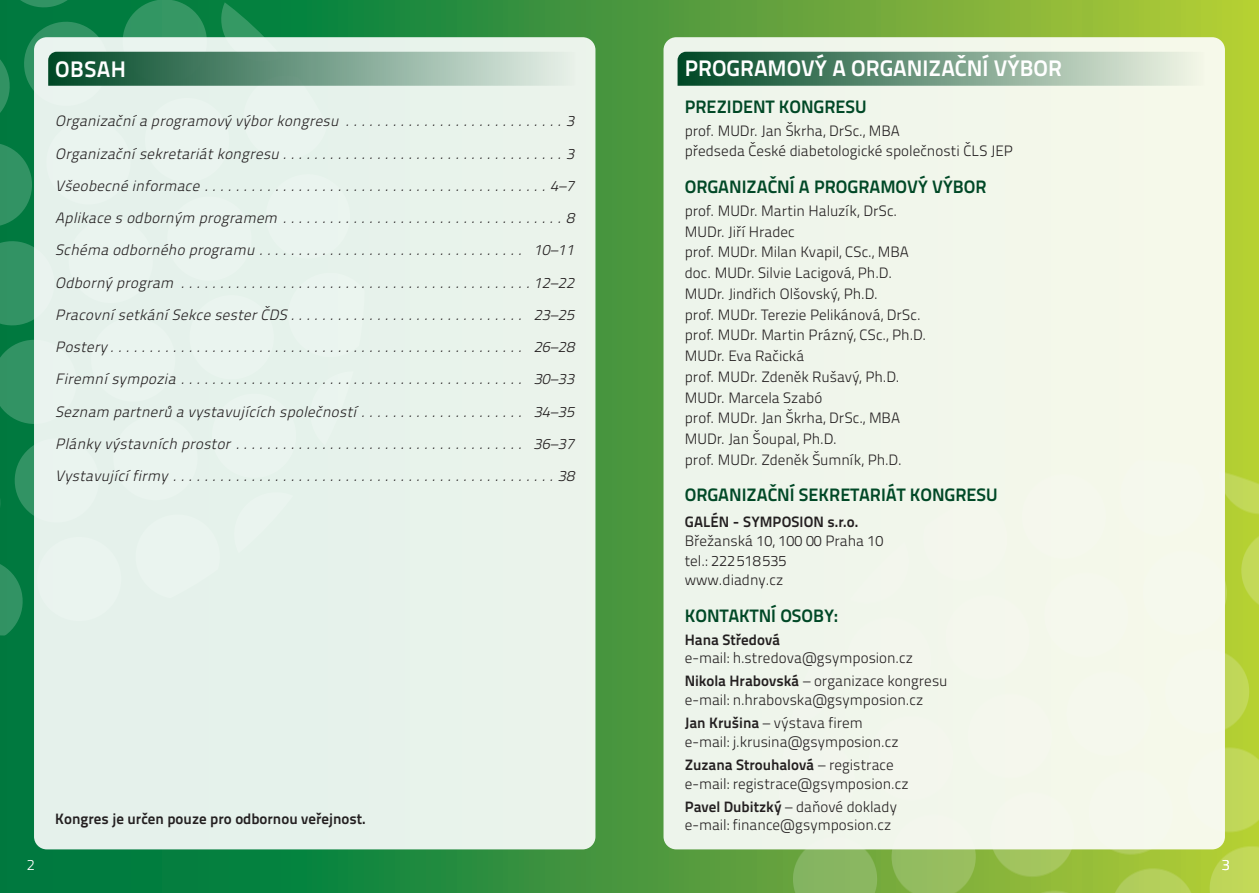
<style>
.page{position:relative;width:1259px;height:893px;background:#fff}
.page>*{position:absolute;margin:0;border:0;box-sizing:border-box;transform-origin:0 0}
.t1{font:22.5px "Titillium Text 22 L 800 wt";color:#fff}
.t2{font:18px "Titillium Text 22 L 800 wt";color:#004826}
.t3{font:italic 15px/32.2px "Titillium Text 22 L 250 wt";color:#231f20;text-align:justify}
.t4{font:15px/20.7px "Titillium Text 22 L 250 wt";color:#231f20}
.t5{font:15px "Titillium Text 22 L 800 wt";color:#231f20}
.t6{font:15px "Titillium Text 22 L 250 wt";color:#fff}
.s1{font-family:"Titillium Text 22 L 800 wt"}
.s2{font-family:"Titillium Text 22 L 250 wt"}
.s3{font-family:"Titillium Text 22 L";font-weight:700}
</style>
<div class="page">
<div style="left:0;top:0;width:1259px;height:893px;background:linear-gradient(to right,#006f41,#b2c738)"></div>
<svg style="left:0;top:0;width:399px;height:670px;background:#15854d"></svg>
<div style="left:663px;top:37px;width:562px;height:812px;background:#f1f6eb;border-radius:13px"></div>
<div style="left:34px;top:37px;width:561px;height:812px;background:#e8f3eb;border-radius:13px"></div>
<svg style="left:744px;top:425px;width:515px;height:468px"></svg>
<svg style="left:48px;top:52px;width:505px;height:34px;background:#6e9984"></svg>
<svg style="left:677px;top:52px;width:508px;height:34px;background:#749b84"></svg>
<h1 class="t1" style="left:55px;top:52px;width:72px">OBSAH</h1>
<p class="t3" style="left:55px;top:104px;width:525px">Organizačnía programový výborkongresu . . . . . . . . . . . . . . . . . . . . . . . . . . . 3<br>Organizačnísekretariátkongresu . . . . . . . . . . . . . . . . . . . . . . . . . . . . . . . . . . . 3<br>Všeobecné informace . . . . . . . . . . . . . . . . . . . . . . . . . . . . . . . . . . . . . . . . . . . 4–7<br>Aplikace s odborným programem . . . . . . . . . . . . . . . . . . . . . . . . . . . . . . . . . . . 8<br>Schéma odborného programu . . . . . . . . . . . . . . . . . . . . . . . . . . . . . . . . . . 10–11<br>Odborný program . . . . . . . . . . . . . . . . . . . . . . . . . . . . . . . . . . . . . . . . . . . . 12–22<br>PracovnísetkáníSekce sesterČDS . . . . . . . . . . . . . . . . . . . . . . . . . . . . . . 23–25<br>Postery . . . . . . . . . . . . . . . . . . . . . . . . . . . . . . . . . . . . . . . . . . . . . . . . . . . . . 26–28<br>Firemnísympozia . . . . . . . . . . . . . . . . . . . . . . . . . . . . . . . . . . . . . . . . . . . . 30–33<br>Seznam partnerů a vystavujících společností . . . . . . . . . . . . . . . . . . . . . 34–35<br>Plánky výstavních prostor . . . . . . . . . . . . . . . . . . . . . . . . . . . . . . . . . . . . . 36–37<br>Vystavujícífirmy . . . . . . . . . . . . . . . . . . . . . . . . . . . . . . . . . . . . . . . . . . . . . . . . 38</p>
<p class="t5" style="left:55px;top:807px;width:312px">Kongres je určen pouze pro odbornou veřejnost.</p>
<h1 class="t1" style="left:685px;top:51px;width:378px">PROGRAMOVÝ A ORGANIZAČNÍ VÝBOR</h1>
<p class="t2" style="left:685px;top:92px;width:183px">PREZIDENT KONGRESU</p>
<p class="t4" style="left:685px;top:119px;width:330px">prof. MUDr. Jan Škrha, DrSc., MBA<br>předseda České diabetologické společnosti ČLS JEP</p>
<p class="t2" style="left:685px;top:173px;width:303px">ORGANIZAČNÍ A PROGRAMOVÝ VÝBOR</p>
<p class="t4" style="left:685px;top:199px;width:240px">prof. MUDr. Martin Haluzík, DrSc.<br>MUDr. Jiří Hradec<br>prof. MUDr. Milan Kvapil, CSc., MBA doc. MUDr. Silvie Lacigová, Ph. D.<br>MUDr. Jindřich Olšovský, Ph. D.<br>prof. MUDr. Terezie Pelikánová, DrSc. prof. MUDr. Martin Prázný, CSc., Ph. D.<br>MUDr. Eva Račická<br>prof. MUDr. Zdeněk Rušavý, Ph. D.<br>MUDr. Marcela Szabó<br>prof. MUDr. Jan Škrha, DrSc., MBA<br>MUDr. Jan Šoupal, Ph. D.<br>prof. MUDr. Zdeněk Šumník, Ph. D.</p>
<p class="t2" style="left:685px;top:481px;width:314px">ORGANIZAČNÍ SEKRETARIÁT KONGRESU</p>
<p class="t5" style="left:685px;top:510px;width:175px">GALÉN - SYMPOSION s.r.o.</p>
<p class="t4" style="left:685px;top:530px;width:200px;line-height:19.5px">Břežanská 10, 100 00 Praha 10 tel. : 222518535<br>www. diadny. cz</p>
<p class="t2" style="left:685px;top:601px;width:155px">KONTAKTNÍ OSOBY:</p>
<p class="t5" style="left:685px;top:628px;width:97px">Hana Středová</p>
<p class="t4" style="left:685px;top:646px;width:264px;line-height:23px">e-mail: h.stredova@gsymposion.cz<br><span class="s1">Nikola Hrabovská</span> – organizace kongresu</p>
<p class="t4" style="left:685px;top:687px;width:240px;line-height:23px">e-mail: n. hrabovska@gsymposion.cz<br><span class="s1">Jan Krušina</span> – výstava firem</p>
<p class="t4" style="left:685px;top:730px;width:215px">e-mail: j. krusina@gsymposion.cz</p>
<p class="t5" style="left:685px;top:753px;width:210px">Zuzana Strouhalová <span class="s2">– registrace</span></p>
<p class="t4" style="left:685px;top:771px;width:225px;line-height:23px">e-mail: registrace@gsymposion.cz<br><span class="s3">Pavel Dubitzký</span> – daňové doklady</p>
<p class="t4" style="left:685px;top:814px;width:208px">e-mail: finance@gsymposion.cz</p>
<p class="t6" style="left:27px;top:854px;width:9px">2</p>
<p class="t6" style="left:1222px;top:854px;width:9px">3</p>
</div>
